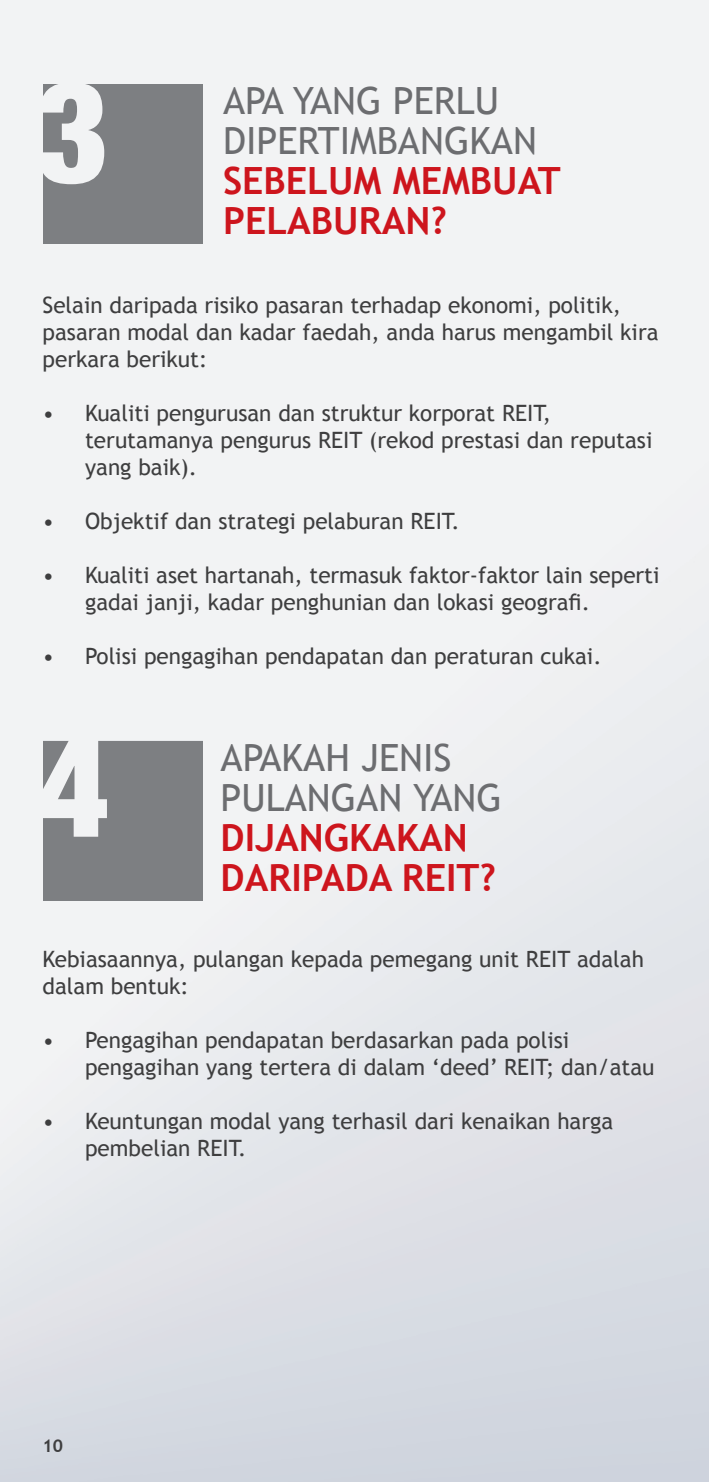
<style>
.page{position:relative;width:709px;height:1482px;background:#fff}
.page>*{position:absolute;margin:0;border:0;box-sizing:border-box;transform-origin:0 0}
.t1{font:37.5px "Trebuchet MS";color:#6c6d70}
.t2{font:700 37.5px "Trebuchet MS";color:#cd151d}
.t3{font:22.5px/27px "Trebuchet MS";color:#3e3e3f}
.t4{font:700 17.5px "Trebuchet MS";color:#3e3e3f}
</style>
<div class="page">
<div style="left:43px;top:84px;width:160px;height:159px;background:#7d7f82"></div>
<svg style="left:39px;top:82px;width:65px;height:102px"></svg>
<div style="left:43px;top:741px;width:160px;height:159px;background:#7d7f82"></div>
<svg style="left:38px;top:738px;width:69px;height:98px"></svg>
<p class="t1" style="left:223px;top:79px;width:277px">APA YANG PERLU</p>
<p class="t1" style="left:223px;top:119px;width:315px">DIPERTIMBANGKAN</p>
<p class="t2" style="left:223px;top:157px;width:339px">SEBELUM MEMBUAT</p>
<p class="t2" style="left:223px;top:197px;width:225px">PELABURAN?</p>
<p class="t3" style="left:43px;top:292px;width:617px">Selain daripada risiko pasaran terhadap ekonomi, politik, pasaran modal dan kadar faedah, anda harus mengambil kira perkara berikut:</p>
<p class="t3" style="left:85px;top:400px;width:569px;text-indent:-43px">• Kualiti pengurusan dan struktur korporat REIT, terutamanya pengurus REIT (rekod prestasi dan reputasi yang baik).</p>
<p class="t3" style="left:43px;top:508px;width:418px">• Objektif dan strategi pelaburan REIT.</p>
<p class="t3" style="left:85px;top:562px;width:576px;text-indent:-43px">• Kualiti aset hartanah, termasuk faktor-faktor lain seperti gadai janji, kadar penghunian dan lokasi geografi.</p>
<p class="t3" style="left:43px;top:643px;width:560px">• Polisi pengagihan pendapatan dan peraturan cukai.</p>
<p class="t1" style="left:221px;top:735px;width:232px">APAKAH JENIS</p>
<p class="t1" style="left:221px;top:775px;width:283px">PULANGAN YANG</p>
<p class="t2" style="left:221px;top:814px;width:249px">DIJANGKAKAN</p>
<p class="t2" style="left:221px;top:854px;width:277px">DARIPADA REIT?</p>
<p class="t3" style="left:43px;top:945px;width:603px">Kebiasaannya, pulangan kepada pemegang unit REIT adalah dalam bentuk:</p>
<p class="t3" style="left:85px;top:1026px;width:571px;text-indent:-43px">• Pengagihan pendapatan berdasarkan pada polisi pengagihan yang tertera di dalam ‘deed’ REIT; dan/atau</p>
<p class="t3" style="left:85px;top:1107px;width:530px;text-indent:-43px">• Keuntungan modal yang terhasil dari kenaikan harga pembelian REIT.</p>
<p class="t4" style="left:43px;top:1434px;width:22px">10</p>
</div>
